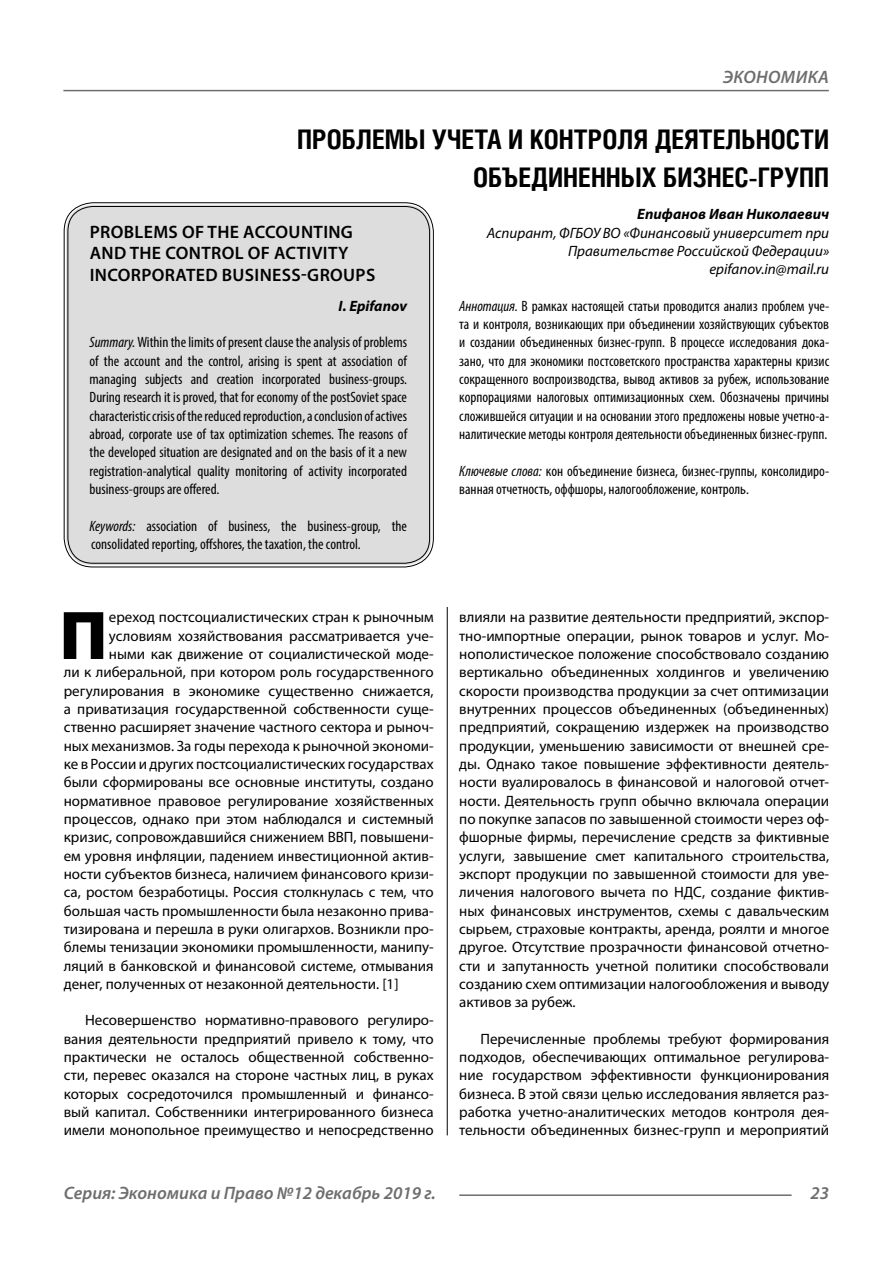
<style>
.page{position:relative;width:893px;height:1263px;background:#fff}
.page>*{position:absolute;margin:0;border:0;box-sizing:border-box;transform-origin:0 0}
.Bukvica{font:900 69.3px "Myriad Pro";color:#000}
.Header{font:700 27px/37.5px "Helios Cond C";color:#000;text-align:right}
.Header-eng{font:600 18px/21.6px "Myriad Pro";letter-spacing:.02em;color:#000}
.t1{font:italic 600 18px "Myriad Pro";color:#6e6e6e}
.Normal{font:15px/18.3px "Myriad Pro";color:#000;text-align:justify}
.Bukvica-2{font:15px "Myriad Pro";color:#000}
.Annotation-eng{font:condensed 15px/18.3px "Myriad Pro";color:#000;text-align:justify}
.Annotation-rus{font:condensed 15px/18.3px "Myriad Pro";color:#000;text-align:justify}
.Author-doc{font:italic 15px/18.3px "Myriad Pro";color:#000;text-align:right}
.Author{font:italic 700 15px "Myriad Pro";color:#000}
.Author-email{font:italic 15px "Myriad Pro";color:#000}
.Author-eng{font:italic 700 15px "Myriad Pro";color:#000}
.s1{font-style:italic}
</style>
<div class="page">
<hr style="left:447px;top:128px;width:1px;height:1007px;background:#000">
<div style="left:43px;top:0;width:786px;height:607px;background:#fff"></div>
<div style="left:66px;top:205px;width:365px;height:360px;background:#ddd;border-radius:27px"></div>
<hr style="left:63px;top:90px;width:766px;height:1px;background:#6e6e6e">
<hr style="left:459px;top:1194px;width:333px;height:2px;background:#6e6e6e">
<p class="t1" style="left:723px;top:66px;width:24px">Экономика</p>
<p class="Header" style="left:297px;top:120px;width:534px">ПРОБЛЕМЫ УЧЕТА И КОНТРОЛЯ ДЕЯТЕЛЬНОСТИ<br>ОБЪЕДИНЕННЫХ БИЗНЕС-ГРУПП</p>
<p class="Author" style="left:637px;top:204px;width:193px">Епифанов Иван Николаевич</p>
<p class="Author-doc" style="left:487px;top:223px;width:344px">Аспирант, ФГБОУ ВО «Финансовый университет при<br>Правительстве Российской Федерации»</p>
<p class="Author-email" style="left:709px;top:260px;width:121px">epifanov.in@mail.ru</p>
<p class="Annotation-rus" style="left:459px;top:296px;width:371px"><span class="s1">Аннотация.</span> В рамках настоящей статьи проводится анализ проблем уче&shy;та и контроля, возникающих при объединении хозяйствующих субъектов и создании объединенных бизнес-групп. В процессе исследования дока&shy;зано, что для экономики постсоветского пространства характерны кризис сокращенного воспроизводства, вывод активов за рубеж, использование корпорациями налоговых оптимизационных схем. Обозначены причины сложившейся ситуации и на основании этого предложены новые учетно-а&shy;налитические методы контроля деятельности объединенных бизнес-групп.</p>
<p class="Annotation-rus" style="left:459px;top:461px;width:371px"><span class="s1">Ключевые слова:</span> кон объединение бизнеса, бизнес-группы, консолидиро&shy;ванная отчетность, оффшоры, налогообложение, контроль.</p>
<p class="Header-eng" style="left:90px;top:220px;width:287px">PROBLEMS OF THE ACCOUNTING<br>AND THE CONTROL OF ACTIVITY<br>INCORPORATED BUSINESS-GROUPS</p>
<p class="Author-eng" style="left:339px;top:296px;width:70px">I. Epifanov</p>
<p class="Annotation-eng" style="left:90px;top:333px;width:319px"><span class="s1">Summary.</span> Within the limits of present clause the analysis of problems of the account and the control, arising is spent at association of managing subjects and creation incorporated business-groups.<br>During research it is proved, that for economy of the postSoviet space characteristic crisis of the reduced reproduction, a conclusion of actives abroad, corporate use of tax optimization schemes. The reasons of the developed situation are designated and on the basis of it a new registration-analytical quality monitoring of activity incorporated business-groups are offered.</p>
<p class="Annotation-eng" style="left:90px;top:516px;width:319px"><span class="s1">Keywords:</span> association of business, the business-group, the consolidated reporting, offshores, the taxation, the control.</p>
<p class="Bukvica" style="left:59px;top:589px;width:50px">П</p>
<p class="Bukvica-2" style="left:109px;top:608px;width:326px">ереход постсоциалистических стран к рыночным</p>
<p class="Bukvica-2" style="left:109px;top:626px;width:326px">условиям хозяйствования рассматривается уче-</p>
<p class="Bukvica-2" style="left:109px;top:645px;width:326px">ными как движение от социалистической моде-</p>
<p class="Bukvica-2" style="left:64px;top:663px;width:371px">ли к либеральной, при котором роль государственного</p>
<p class="Bukvica-2" style="left:64px;top:681px;width:371px">регулирования в экономике существенно снижается,</p>
<p class="Bukvica-2" style="left:64px;top:700px;width:371px">а приватизация государственной собственности суще-</p>
<p class="Bukvica-2" style="left:64px;top:718px;width:371px">ственно расширяет значение частного сектора и рыноч-</p>
<p class="Bukvica-2" style="left:64px;top:736px;width:371px">ных механизмов. За годы перехода к рыночной экономи-</p>
<p class="Bukvica-2" style="left:64px;top:755px;width:371px">ке в России и других постсоциалистических государствах</p>
<p class="Bukvica-2" style="left:64px;top:773px;width:371px">были сформированы все основные институты, создано</p>
<p class="Bukvica-2" style="left:64px;top:791px;width:371px">нормативное правовое регулирование хозяйственных</p>
<p class="Bukvica-2" style="left:64px;top:810px;width:371px">процессов, однако при этом наблюдался и системный</p>
<p class="Bukvica-2" style="left:64px;top:828px;width:371px">кризис, сопровождавшийся снижением ВВП, повышени-</p>
<p class="Bukvica-2" style="left:64px;top:846px;width:371px">ем уровня инфляции, падением инвестиционной актив-</p>
<p class="Bukvica-2" style="left:64px;top:864px;width:371px">ности субъектов бизнеса, наличием финансового кризи-</p>
<p class="Bukvica-2" style="left:64px;top:883px;width:371px">са, ростом безработицы. Россия столкнулась с тем, что</p>
<p class="Bukvica-2" style="left:64px;top:901px;width:371px">большая часть промышленности была незаконно прива-</p>
<p class="Bukvica-2" style="left:64px;top:919px;width:371px">тизирована и перешла в руки олигархов. Возникли про-</p>
<p class="Bukvica-2" style="left:64px;top:938px;width:371px">блемы тенизации экономики промышленности, манипу-</p>
<p class="Bukvica-2" style="left:64px;top:956px;width:371px">ляций в банковской и финансовой системе, отмывания</p>
<p class="Bukvica-2" style="left:64px;top:974px;width:336px">денег, полученных от незаконной деятельности. [1]</p>
<p class="Normal" style="left:64px;top:1011px;width:371px;text-indent:21px">Несовершенство нормативно-правового регулиро&shy;вания деятельности предприятий привело к тому, что практически не осталось общественной собственно&shy;сти, перевес оказался на стороне частных лиц, в руках которых сосредоточился промышленный и финансо&shy;вый капитал. Собственники интегрированного бизнеса имели монопольное преимущество и непосредственно</p>
<p class="Normal" style="left:459px;top:608px;width:371px">влияли на развитие деятельности предприятий, экспор&shy;тно-импортные операции, рынок товаров и услуг. Мо&shy;нополистическое положение способствовало созданию вертикально объединенных холдингов и увеличению скорости производства продукции за счет оптимизации внутренних процессов объединенных (объединенных) предприятий, сокращению издержек на производство продукции, уменьшению зависимости от внешней сре&shy;ды. Однако такое повышение эффективности деятель&shy;ности вуалировалось в финансовой и налоговой отчет&shy;ности. Деятельность групп обычно включала операции по покупке запасов по завышенной стоимости через оф&shy;фшорные фирмы, перечисление средств за фиктивные услуги, завышение смет капитального строительства, экспорт продукции по завышенной стоимости для уве&shy;личения налогового вычета по НДС, создание фиктив&shy;ных финансовых инструментов, схемы с давальческим сырьем, страховые контракты, аренда, роялти и многое другое. Отсутствие прозрачности финансовой отчетно&shy;сти и запутанность учетной политики способствовали созданию схем оптимизации налогообложения и выводу активов за рубеж.</p>
<p class="Normal" style="left:459px;top:1029px;width:371px;text-indent:21px">Перечисленные проблемы требуют формирования подходов, обеспечивающих оптимальное регулирова&shy;ние государством эффективности функционирования бизнеса. В этой связи целью исследования является раз&shy;работка учетно-аналитических методов контроля дея&shy;тельности объединенных бизнес-групп и мероприятий</p>
<p class="t1" style="left:64px;top:1182px;width:373px">Серия: Экономика и Право №12 декабрь 2019 г.</p>
<p class="t1" style="left:810px;top:1182px;width:20px">23</p>
</div>
